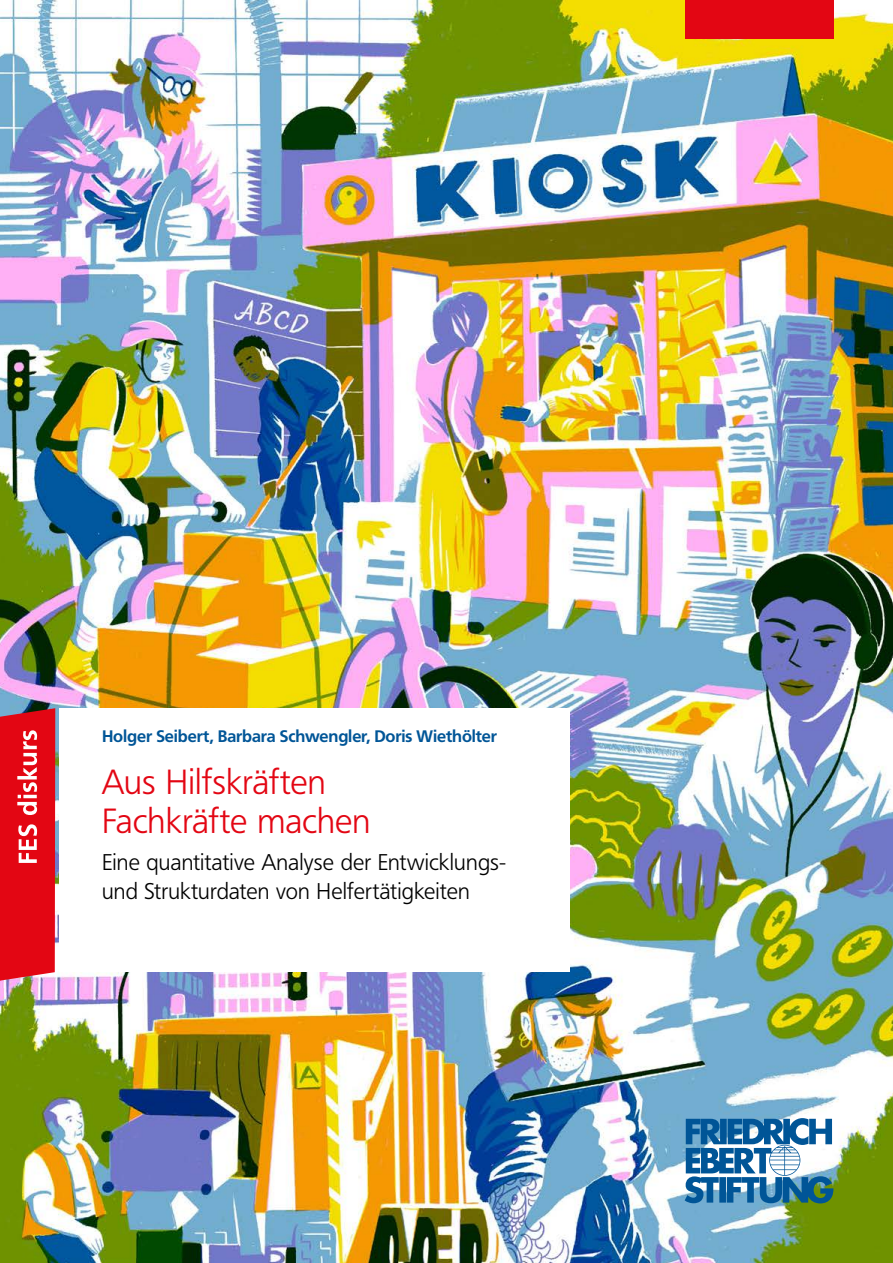
<style>
.page{position:relative;width:893px;height:1263px;background:#fff}
.page>*{position:absolute;margin:0;border:0;box-sizing:border-box;transform-origin:0 0}
.t1{font:300 34.5px/39px "Frutiger BQ";letter-spacing:.005em;color:#e30613}
.t2{font:300 22.5px/28.5px "Frutiger BQ";letter-spacing:.005em;color:#000}
.t3{font:700 16.5px "Frutiger BQ";letter-spacing:-.005em;color:#005597}
</style>
<div class="page">
<img style="left:0;top:0;width:893px;height:1263px">
<svg style="left:685px;top:1118px;width:148px;height:85px"></svg>
<div style="left:60px;top:708px;width:510px;height:264px;background:#fff"></div>
<svg style="left:0;top:708px;width:55px;height:272px;background:#e21a26"></svg>
<hr style="left:0;top:717px;width:1px;height:264px;background:#e30613">
<div style="left:685px;top:0;width:148px;height:38px;background:#e30613"></div>
<p class="t3" style="left:102px;top:727px;width:397px">Holger Seibert, Barbara Schwengler, Doris Wiethölter</p>
<h1 class="t1" style="left:102px;top:763px;width:270px">Aus Hilfskräften<br>Fachkräfte machen</h1>
<p class="t2" style="left:102px;top:848px;width:406px">Eine quantitative Analyse der Entwicklungs&shy;und Strukturdaten von Helfertätigkeiten</p>
</div>
